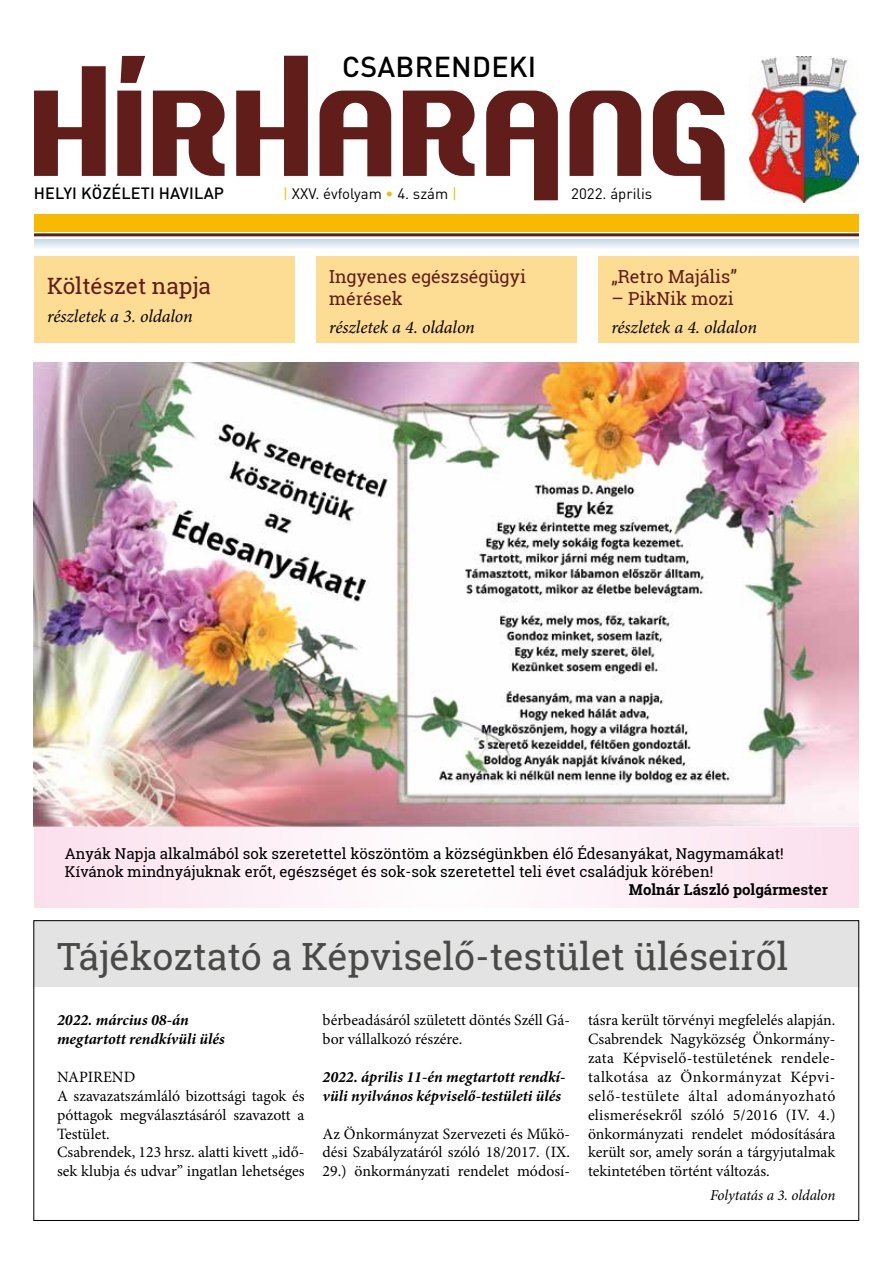
<style>
.page{position:relative;width:893px;height:1263px;background:#fff}
.page>*{position:absolute;margin:0;border:0;box-sizing:border-box;transform-origin:0 0}
.t1{font:37.5px "Roboto Slab";color:#494948}
.t2{font:500 28.5px "DIN Pro";letter-spacing:.01em;color:#000}
.t3{font:22.5px "Roboto Slab";color:#611d1a}
.t4{font:italic 18px "Minion Pro";letter-spacing:-.01em;color:#000}
.t5{font:18px/21.6px "Roboto Slab";color:#611d1a}
.t6{font:500 16.2px "DIN Pro";letter-spacing:.01em;color:#000}
.t7{font:15.75px/18.9px "Minion Pro";color:#000}
.t8{font:italic 700 15.75px/18.9px "Minion Pro";color:#000}
.t9{font:15px/18px "Roboto Slab";color:#000}
.t10{font:15px "DIN Pro";color:#000}
.t11{font:700 15px "Roboto Slab";color:#000}
.t12{font:italic 15px "Minion Pro";letter-spacing:-.01em;color:#000}
.s1{color:#f7ba00}
</style>
<div class="page">
<svg style="left:34px;top:826px;width:825px;height:82px;fill:#fceef5"></svg>
<div style="left:33px;top:920px;width:826px;height:67px;background:#e3e3e3"></div>
<hr style="left:34px;top:233px;width:825px;height:3px;background:#611d1a">
<svg style="left:34px;top:56px;width:690px;height:144px"></svg>
<img style="left:750px;top:56px;width:109px;height:146px">
<div style="left:34px;top:214px;width:825px;height:17px;background:#f7ba00"></div>
<svg style="left:121px;top:56px;width:24px;height:27px"></svg>
<svg style="left:34px;top:239px;width:825px;height:9px"></svg>
<div style="left:34px;top:256px;width:261px;height:87px;background:#fddc94"></div>
<div style="left:316px;top:256px;width:261px;height:87px;background:#fddc94"></div>
<div style="left:598px;top:256px;width:261px;height:87px;background:#fddc94"></div>
<img style="left:34px;top:362px;width:825px;height:464px">
<h2 class="t2" style="left:342px;top:47px;width:195px">CSABRENDEKI</h2>
<p class="t6" style="left:34px;top:182px;width:192px">HELYI KÖZÉLETI HAVILAP</p>
<p class="t10" style="left:283px;top:184px;width:175px"><span class="s1">|</span> XXV. évfolyam <span class="s1">•</span> 4. szám <span class="s1">|</span></p>
<p class="t10" style="left:571px;top:184px;width:82px">2022. április</p>
<h3 class="t3" style="left:47px;top:270px;width:165px">Költészet napja</h3>
<p class="t4" style="left:47px;top:304px;width:147px">részletek a 3. oldalon</p>
<p class="t5" style="left:329px;top:266px;width:198px">Ingyenes egészségügyi mérések</p>
<p class="t4" style="left:329px;top:315px;width:147px">részletek a 4. oldalon</p>
<p class="t5" style="left:611px;top:266px;width:127px">„Retro Majális”</p>
<p class="t5" style="left:611px;top:287px;width:124px">– PikNik mozi</p>
<p class="t4" style="left:611px;top:315px;width:147px">részletek a 4. oldalon</p>
<p class="t9" style="left:65px;top:844px;width:720px">Anyák Napja alkalmából sok szeretettel köszöntöm a községünkben élő Édesanyákat, Nagymamákat!<br>Kívánok mindnyájuknak erőt, egészséget és sok-sok szeretettel teli évet családjuk körében!</p>
<p class="t11" style="left:629px;top:879px;width:200px">Molnár László polgármester</p>
<h1 class="t1" style="left:57px;top:930px;width:733px">Tájékoztató a Képviselő-testület üléseiről</h1>
<p class="t8" style="left:57px;top:1010px;width:169px">2022. március 08-án megtartott rendkívüli ülés</p>
<p class="t7" style="left:57px;top:1067px;width:249px">NAPIREND<br>A szavazatszámláló bizottsági tagok és póttagok megválasztásáról szavazott a<br>Testület.<br>Csabrendek, 123 hrsz. alatti kivett „idő&shy;sek klubja és udvar” ingatlan lehetséges</p>
<p class="t7" style="left:323px;top:1011px;width:249px">bérbeadásáról született döntés Széll Gá&shy;bor vállalkozó részére.</p>
<p class="t8" style="left:323px;top:1067px;width:245px">2022. április 11-én megtartott rendkí&shy;vüli nyilvános képviselő-testületi ülés</p>
<p class="t7" style="left:323px;top:1124px;width:249px;text-align:justify">Az Önkormányzat Szervezeti és Műkö&shy;dési Szabályzatáról szóló 18/2017. (IX.<br>29.) önkormányzati rendelet módosí-</p>
<p class="t7" style="left:588px;top:1011px;width:249px;text-align:justify">tásra került törvényi megfelelés alapján.<br>Csabrendek Nagyközség Önkormány&shy;zata Képviselő-testületének rendele&shy;talkotása az Önkormányzat Képvi&shy;selő-testülete által adományozható elismerésekről szóló 5/2016 (IV. 4.) önkormányzati rendelet módosítására került sor, amely során a tárgyjutalmak tekintetében történt változás.</p>
<p class="t12" style="left:710px;top:1185px;width:127px">Folytatás a 3. oldalon</p>
</div>
